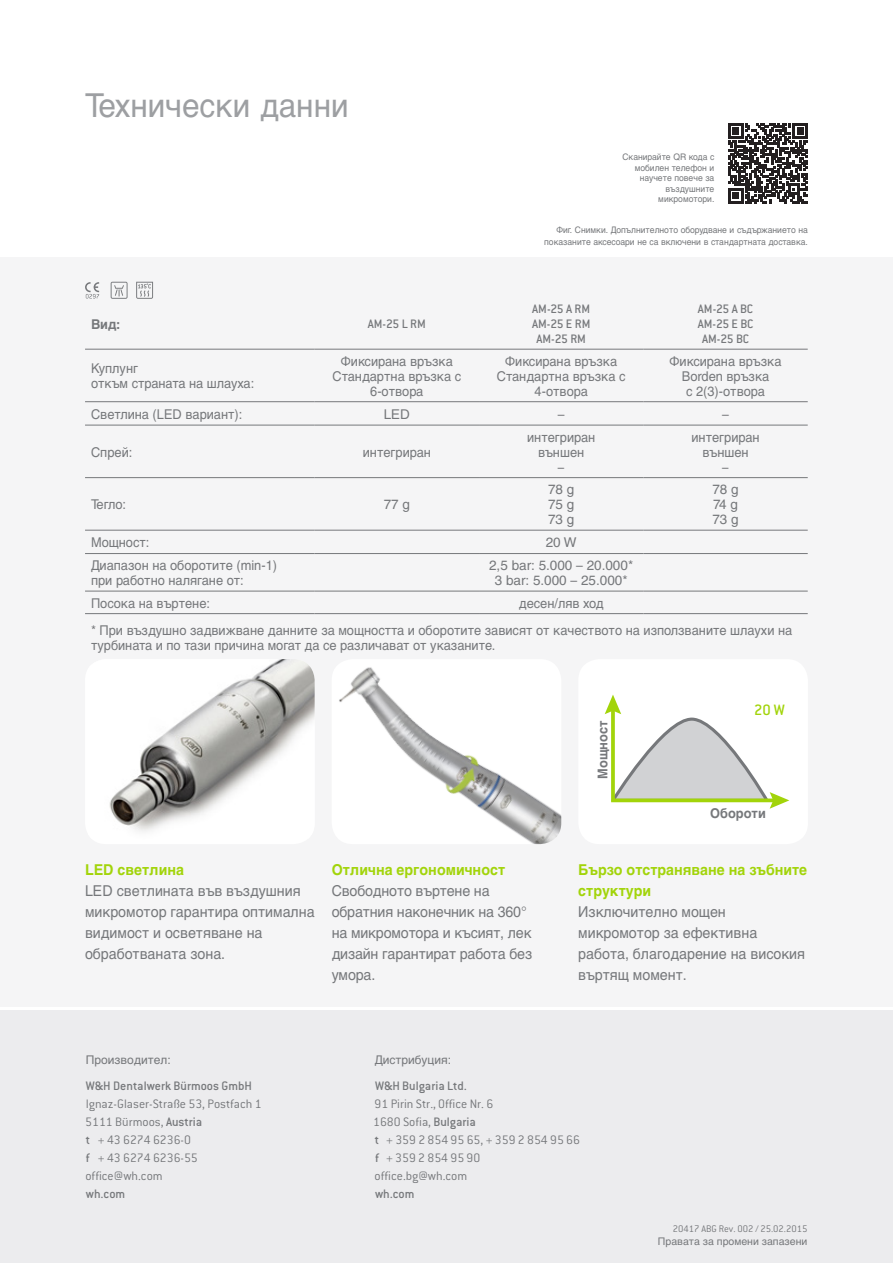
<style>
.page{position:relative;width:893px;height:1263px;background:#fff}
.page>*{position:absolute;margin:0;border:0;box-sizing:border-box;transform-origin:0 0}
.t1{font:33px "Helvetica Cyr Upright";color:#9d9fa2;scale:.95 1}
.t2{font:500 16.5px "Conduit ITC Pro";color:#a2d40a}
.t3{font:15px/21px "Helvetica Cyr Upright";color:#76787b;scale:.95 1}
.t4{font:700 15px/21px "Helvetica Cyr";color:#a2d40a;scale:.95 1}
.t5{font:13.5px/15px "Helvetica Cyr Upright";color:#76787b;text-align:center;scale:.95 1}
.t6{font:300 13.5px/18px "Conduit ITC Pro";color:#76787b}
.t7{font:500 13.5px/15px "Conduit ITC Pro";color:#76787b;text-align:center}
.t8{font:13.5px/15px "Helvetica Cyr Upright";color:#76787b;text-align:justify}
.t9{font:500 13.5px/15px "Conduit ITC Pro";letter-spacing:-.02em;color:#76787b;text-align:center}
.t10{font:700 13.5px "Helvetica Cyr";color:#76787b;scale:.95 1}
.t11{font:12px "Helvetica Cyr Upright";color:#76787b}
.t12{font:300 10.5px "Conduit ITC Pro";color:#76787b}
.t13{font:10.5px "Helvetica Cyr Upright";color:#76787b}
.t14{font:9px/10.5px "Helvetica Cyr Upright";color:#76787b;text-align:right;scale:.95 1}
.s1{font-weight:500}
</style>
<div class="page">
<div style="left:0;top:1010px;width:893px;height:253px;background:#ececee"></div>
<div style="left:0;top:257px;width:893px;height:749px;background:#f5f5f6"></div>
<div style="left:85px;top:659px;width:230px;height:185px;background:#fff;border-radius:21px"></div>
<img style="left:109px;top:659px;width:206px;height:173px">
<img style="left:339px;top:667px;width:222px;height:177px">
<div style="left:578px;top:659px;width:230px;height:185px;background:#fff;border-radius:21px"></div>
<svg style="left:605px;top:694px;width:184px;height:115px"></svg>
<svg style="left:728px;top:123px;width:80px;height:80px"></svg>
<hr style="left:85px;top:349px;width:230px;height:1px;background:#76787b">
<hr style="left:315px;top:349px;width:164px;height:1px;background:#76787b">
<hr style="left:479px;top:349px;width:164px;height:1px;background:#76787b">
<hr style="left:643px;top:349px;width:165px;height:1px;background:#76787b">
<hr style="left:85px;top:401px;width:230px;height:1px;background:#76787b">
<hr style="left:315px;top:401px;width:164px;height:1px;background:#76787b">
<hr style="left:479px;top:401px;width:164px;height:1px;background:#76787b">
<hr style="left:643px;top:401px;width:165px;height:1px;background:#76787b">
<hr style="left:85px;top:425px;width:230px;height:1px;background:#76787b">
<hr style="left:315px;top:425px;width:164px;height:1px;background:#76787b">
<hr style="left:479px;top:425px;width:164px;height:1px;background:#76787b">
<hr style="left:643px;top:425px;width:165px;height:1px;background:#76787b">
<hr style="left:85px;top:477px;width:230px;height:1px;background:#76787b">
<hr style="left:315px;top:477px;width:164px;height:1px;background:#76787b">
<hr style="left:479px;top:477px;width:164px;height:1px;background:#76787b">
<hr style="left:643px;top:477px;width:165px;height:1px;background:#76787b">
<hr style="left:85px;top:530px;width:230px;height:1px;background:#76787b">
<hr style="left:315px;top:530px;width:164px;height:1px;background:#76787b">
<hr style="left:479px;top:530px;width:164px;height:1px;background:#76787b">
<hr style="left:643px;top:530px;width:165px;height:1px;background:#76787b">
<hr style="left:85px;top:553px;width:230px;height:1px;background:#76787b">
<hr style="left:315px;top:553px;width:164px;height:1px;background:#76787b">
<hr style="left:479px;top:553px;width:164px;height:1px;background:#76787b">
<hr style="left:643px;top:553px;width:165px;height:1px;background:#76787b">
<hr style="left:85px;top:591px;width:230px;height:1px;background:#76787b">
<hr style="left:315px;top:591px;width:164px;height:1px;background:#76787b">
<hr style="left:479px;top:591px;width:164px;height:1px;background:#76787b">
<hr style="left:643px;top:591px;width:165px;height:1px;background:#76787b">
<hr style="left:85px;top:613px;width:230px;height:1px;background:#76787b">
<hr style="left:315px;top:613px;width:164px;height:1px;background:#76787b">
<hr style="left:479px;top:613px;width:164px;height:1px;background:#76787b">
<hr style="left:643px;top:613px;width:165px;height:1px;background:#76787b">
<svg style="left:111px;top:282px;width:17px;height:17px"></svg>
<svg style="left:85px;top:282px;width:14px;height:17px"></svg>
<svg style="left:136px;top:282px;width:17px;height:17px"></svg>
<h1 class="t1" style="left:85px;top:87px;width:279px">Технически данни</h1>
<p class="t10" style="left:91px;top:316px;width:32px">Вид:</p>
<p class="t7" style="left:368px;top:316px;width:60px">AM-25 L RM</p>
<p class="t14" style="left:622px;top:152px;width:98px">Сканирайте QR кода с мобилен телефон и научете повече за въздушните микромотори.</p>
<p class="t14" style="left:544px;top:223px;width:279px;line-height:12px">Фиг. Снимки. Допълнителното оборудване и съдържанието на показаните аксесоари не са включени в стандартната доставка.</p>
<p class="t7" style="left:532px;top:301px;width:60px">AM-25 A RM<br>AM-25 E RM<br>AM-25 RM</p>
<p class="t9" style="left:698px;top:301px;width:57px">AM-25 A BC<br>AM-25 E BC<br>AM-25 BC</p>
<p class="t5" style="left:91px;top:361px;width:173px;text-align:left">Куплунг<br>откъм страната на шлауха:</p>
<p class="t5" style="left:333px;top:354px;width:137px">Фиксирана връзка<br>Стандартна връзка с<br>6-отвора</p>
<p class="t5" style="left:497px;top:354px;width:137px">Фиксирана връзка<br>Стандартна връзка с<br>4-отвора</p>
<p class="t5" style="left:670px;top:354px;width:119px">Фиксирана връзка<br>Borden връзка<br>с 2(3)-отвора</p>
<p class="t5" style="left:91px;top:406px;width:161px">Светлина (LED вариант):</p>
<p class="t8" style="left:384px;top:406px;width:28px">LED</p>
<p class="t8" style="left:558px;top:406px;width:8px">–</p>
<p class="t8" style="left:722px;top:406px;width:8px">–</p>
<p class="t5" style="left:91px;top:444px;width:45px">Спрей:</p>
<p class="t5" style="left:363px;top:444px;width:73px">интегриран</p>
<p class="t5" style="left:527px;top:429px;width:73px">интегриран външен<br>–</p>
<p class="t5" style="left:691px;top:429px;width:73px">интегриран външен<br>–</p>
<p class="t5" style="left:91px;top:497px;width:38px">Тегло:</p>
<p class="t8" style="left:384px;top:497px;width:28px">77 g</p>
<p class="t8" style="left:548px;top:482px;width:28px">78 g 75 g 73 g</p>
<p class="t8" style="left:712px;top:482px;width:28px">78 g 74 g 73 g</p>
<p class="t5" style="left:91px;top:535px;width:63px">Мощност:</p>
<p class="t8" style="left:546px;top:535px;width:32px">20 W</p>
<p class="t5" style="left:91px;top:558px;width:197px;text-align:left">Диапазон на оборотите (min-1) при работно налягане от:</p>
<p class="t8" style="left:489px;top:558px;width:146px;text-align:center">2,5 bar: 5.000 – 20.000*<br>3 bar: 5.000 – 25.000*</p>
<p class="t5" style="left:91px;top:595px;width:127px">Посока на въртене:</p>
<p class="t5" style="left:91px;top:589px;width:740px;line-height:27.6px;text-align:left;text-indent:428px">десен/ляв ход<br>* При въздушно задвижване данните за мощността и оборотите зависят от качеството на използваните шлаухи на</p>
<p class="t5" style="left:91px;top:638px;width:427px">турбината и по тази причина могат да се различават от указаните.</p>
<p class="t4" style="left:85px;top:859px;width:106px">LED светлина</p>
<p class="t3" style="left:85px;top:880px;width:243px">LED светлината във въздушния микромотор гарантира оптимална видимост и осветяване на обработваната зона.</p>
<p class="t4" style="left:332px;top:859px;width:184px">Отлична ергономичност</p>
<p class="t3" style="left:332px;top:880px;width:213px">Свободното въртене на обратния наконечник на 360° на микромотора и късият, лек дизайн гарантират работа без умора.</p>
<p class="t10" style="left:595px;top:779px;width:63px;rotate:-90deg">Мощност</p>
<p class="t2" style="left:754px;top:701px;width:32px">20 W</p>
<p class="t10" style="left:710px;top:806px;width:60px">Обороти</p>
<p class="t4" style="left:578px;top:859px;width:242px">Бързо отстраняване на зъбните структури</p>
<p class="t3" style="left:578px;top:901px;width:240px">Изключително мощен микромотор за ефективна работа, благодарение на високия въртящ момент.</p>
<p class="t11" style="left:86px;top:1053px;width:86px">Производител:</p>
<p class="t11" style="left:375px;top:1053px;width:78px">Дистрибуция:</p>
<p class="t7" style="left:86px;top:1078px;width:168px">W&amp;H Dentalwerk Bürmoos GmbH</p>
<p class="t6" style="left:85px;top:1094px;width:178px">Ignaz-Glaser-Straße 53, Postfach 1<br>5111 Bürmoos, <span class="s1">Austria<br>t</span> + 43 6274 6236-0<br><span class="s1">f</span> + 43 6274 6236-55 office@wh.com</p>
<p class="t7" style="left:86px;top:1186px;width:41px">wh.com</p>
<p class="t7" style="left:375px;top:1078px;width:93px">W&amp;H Bulgaria Ltd.</p>
<p class="t6" style="left:373px;top:1094px;width:208px">91 Pirin Str., Office Nr. 6<br>1680 Sofia, <span class="s1">Bulgaria<br>t</span> + 359 2 854 95 65, + 359 2 854 95 66 <span class="s1">f</span> + 359 2 854 95 90<br>office.bg@wh.com</p>
<p class="t7" style="left:375px;top:1186px;width:41px">wh.com</p>
<p class="t12" style="left:673px;top:1223px;width:136px">20417 ABG Rev. 002 / 25.02.2015</p>
<p class="t13" style="left:658px;top:1235px;width:151px">Правата за промени запазени</p>
</div>
